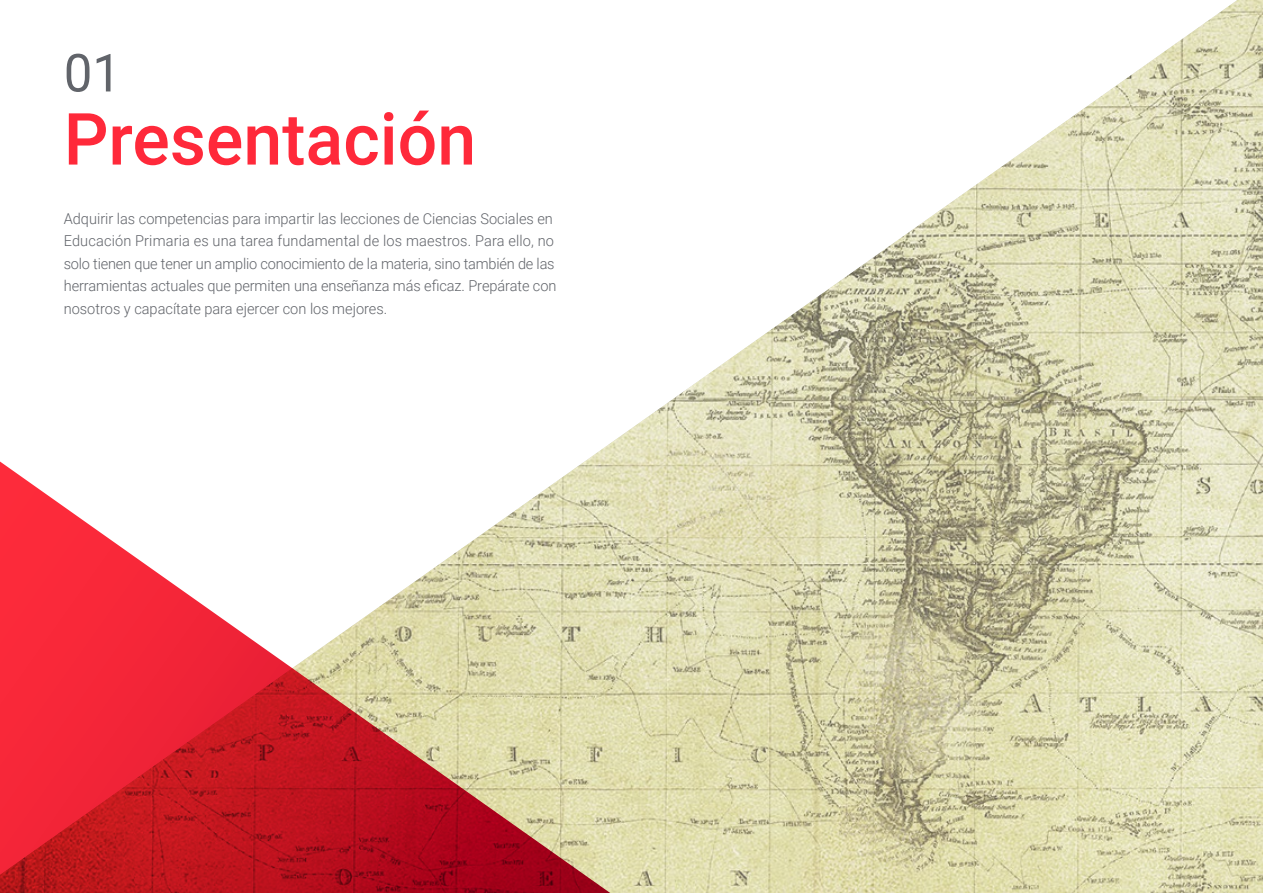
<style>
.page{position:relative;width:1263px;height:893px;background:#fff}
.page>*{position:absolute;margin:0;border:0;box-sizing:border-box;transform-origin:0 0}
.t1{font:500 72px "Roboto";color:#ff293a}
.t2{font:52.5px "Roboto";color:#61646a}
.t3{font:300 15px/22.5px "Roboto";color:#61646a}
</style>
<div class="page">
<img style="left:607px;top:0;width:656px;height:893px">
<svg style="left:0;top:446px;width:640px;height:447px"></svg>
<h2 class="t2" style="left:64px;top:36px;width:59px">01</h2>
<h1 class="t1" style="left:64px;top:89px;width:414px">Presentación</h1>
<p class="t3" style="left:64px;top:207px;width:494px">Adquirir las competencias para impartir las lecciones de Ciencias Sociales en Educación Primaria es una tarea fundamental de los maestros. Para ello, no solo tienen que tener un amplio conocimiento de la materia, sino también de las herramientas actuales que permiten una enseñanza más eficaz. Prepárate con nosotros y capacítate para ejercer con los mejores.</p>
</div>
